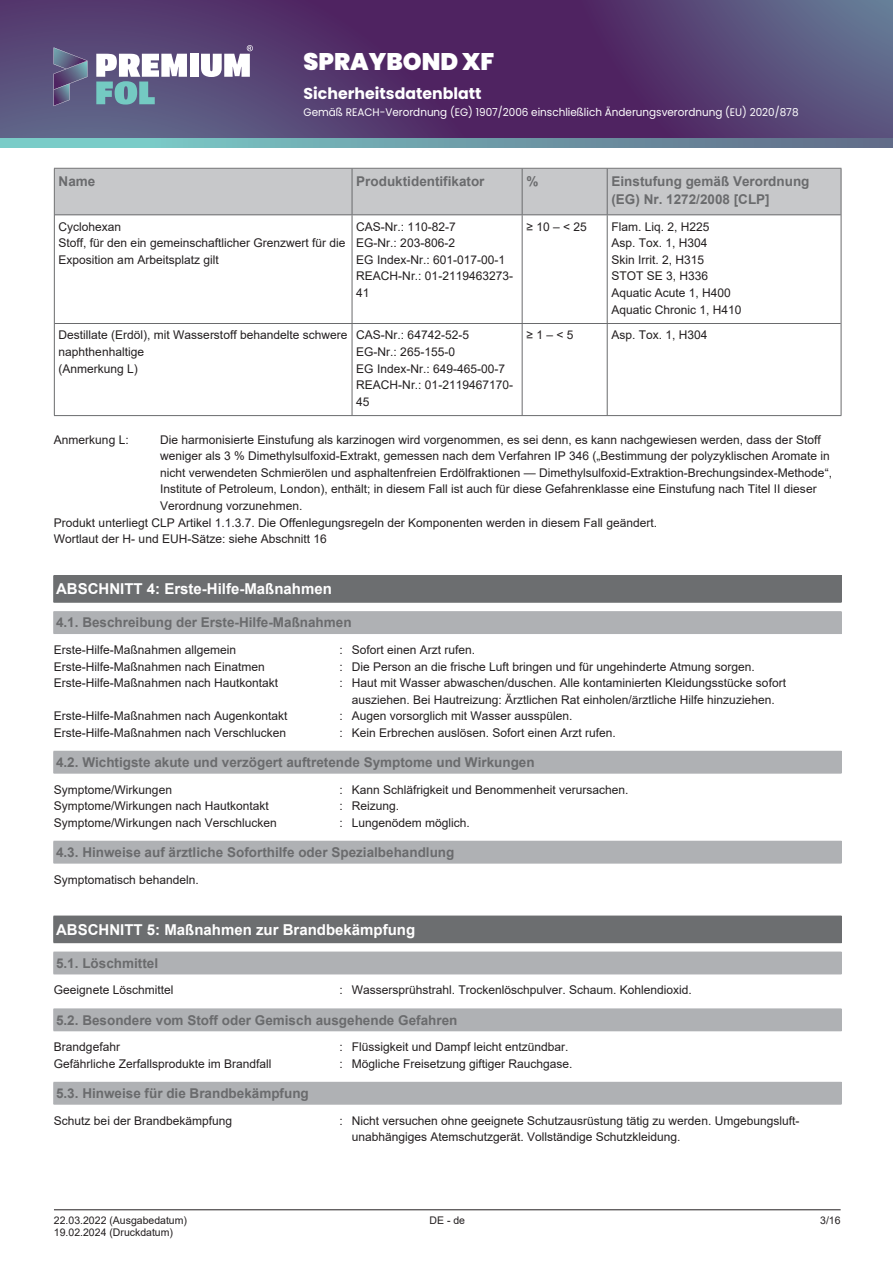
<style>
.page{position:relative;width:893px;height:1263px;background:#fff}
.page>*{position:absolute;margin:0;border:0;box-sizing:border-box;transform-origin:0 0}
.t1{font:900 24px "Poppins";color:#fff}
.t2{font:700 15.75px "Poppins";color:#fff}
.t3{font:700 15px "Arial";color:#fff}
.t4{font:700 13.5px/18.6px "Arial";color:#6a6b6d}
.t5{font:12px/16.5px "Arial";color:#231f20}
.t6{font:10.95px "Poppins";color:#fff;scale:.95 1}
.t7{font:10.5px/12px "Arial";color:#231f20}
</style>
<div class="page">
<hr style="left:54px;top:1209px;width:787px;height:1px;background:#231f20">
<div style="left:55px;top:169px;width:297px;height:45px;background:#c7c8ca"></div>
<div style="left:352px;top:169px;width:170px;height:45px;background:#c7c8ca"></div>
<div style="left:522px;top:169px;width:85px;height:45px;background:#c7c8ca"></div>
<div style="left:608px;top:169px;width:233px;height:45px;background:#c7c8ca"></div>
<hr style="left:54px;top:169px;width:1px;height:246px;background:#6a6b6d">
<hr style="left:352px;top:169px;width:1px;height:45px;background:#6a6b6d">
<hr style="left:352px;top:215px;width:1px;height:108px;background:#6a6b6d">
<hr style="left:352px;top:324px;width:1px;height:91px;background:#6a6b6d">
<hr style="left:522px;top:169px;width:1px;height:45px;background:#6a6b6d">
<hr style="left:522px;top:215px;width:1px;height:108px;background:#6a6b6d">
<hr style="left:522px;top:324px;width:1px;height:91px;background:#6a6b6d">
<hr style="left:607px;top:169px;width:1px;height:45px;background:#6a6b6d">
<hr style="left:607px;top:215px;width:1px;height:108px;background:#6a6b6d">
<hr style="left:607px;top:324px;width:1px;height:91px;background:#6a6b6d">
<hr style="left:841px;top:169px;width:1px;height:246px;background:#6a6b6d">
<hr style="left:54px;top:168px;width:787px;height:1px;background:#6a6b6d">
<hr style="left:55px;top:214px;width:786px;height:1px;background:#6a6b6d">
<hr style="left:55px;top:323px;width:786px;height:1px;background:#6a6b6d">
<hr style="left:54px;top:415px;width:787px;height:1px;background:#6a6b6d">
<div style="left:54px;top:576px;width:787px;height:26px;background:#6c6e70"></div>
<svg style="left:53px;top:576px;width:1px;height:26px"></svg>
<svg style="left:841px;top:576px;width:1px;height:26px"></svg>
<hr style="left:54px;top:575px;width:787px;height:1px;background:#6c6e70">
<hr style="left:54px;top:602px;width:787px;height:1px;background:#6c6e70">
<div style="left:54px;top:612px;width:787px;height:21px;background:#afb1b4"></div>
<svg style="left:53px;top:612px;width:1px;height:21px"></svg>
<svg style="left:841px;top:612px;width:1px;height:21px"></svg>
<hr style="left:54px;top:611px;width:787px;height:1px;background:#afb1b4">
<hr style="left:54px;top:633px;width:787px;height:1px;background:#afb1b4">
<div style="left:54px;top:751px;width:787px;height:22px;background:#afb1b4"></div>
<svg style="left:53px;top:751px;width:1px;height:22px"></svg>
<svg style="left:841px;top:751px;width:1px;height:22px"></svg>
<hr style="left:54px;top:773px;width:787px;height:1px;background:#afb1b4">
<div style="left:54px;top:841px;width:787px;height:22px;background:#afb1b4"></div>
<svg style="left:53px;top:841px;width:1px;height:22px"></svg>
<svg style="left:841px;top:841px;width:1px;height:22px"></svg>
<hr style="left:54px;top:863px;width:787px;height:1px;background:#afb1b4">
<div style="left:54px;top:916px;width:787px;height:26px;background:#6c6e70"></div>
<svg style="left:53px;top:916px;width:1px;height:26px"></svg>
<svg style="left:841px;top:916px;width:1px;height:26px"></svg>
<hr style="left:54px;top:942px;width:787px;height:1px;background:#6c6e70">
<div style="left:54px;top:952px;width:787px;height:22px;background:#afb1b4"></div>
<svg style="left:53px;top:952px;width:1px;height:22px"></svg>
<svg style="left:841px;top:952px;width:1px;height:22px"></svg>
<hr style="left:54px;top:974px;width:787px;height:1px;background:#afb1b4">
<div style="left:54px;top:1009px;width:787px;height:21px;background:#afb1b4"></div>
<svg style="left:53px;top:1009px;width:1px;height:21px"></svg>
<svg style="left:841px;top:1009px;width:1px;height:21px"></svg>
<hr style="left:54px;top:1030px;width:787px;height:1px;background:#afb1b4">
<div style="left:54px;top:1082px;width:787px;height:22px;background:#afb1b4"></div>
<svg style="left:53px;top:1082px;width:1px;height:22px"></svg>
<svg style="left:841px;top:1082px;width:1px;height:22px"></svg>
<hr style="left:54px;top:1104px;width:787px;height:1px;background:#afb1b4">
<svg style="left:0;top:0;width:545px;height:139px;background:#543a6f"></svg>
<svg style="left:545px;top:0;width:348px;height:139px;background:#564173"></svg>
<svg style="left:0;top:139px;width:893px;height:8px;background:#6fa0ab"></svg>
<div style="left:190px;top:54px;width:8px;height:23px;background:#fff"></div>
<svg style="left:96px;top:54px;width:91px;height:51px"></svg>
<svg style="left:201px;top:45px;width:52px;height:32px"></svg>
<svg style="left:54px;top:47px;width:33px;height:59px;background:#616185"></svg>
<h1 class="t1" style="left:304px;top:48px;width:192px">SPRAYBOND XF</h1>
<h2 class="t2" style="left:304px;top:85px;width:179px">Sicherheitsdatenblatt</h2>
<p class="t6" style="left:304px;top:106px;width:522px">Gemäß REACH-Verordnung (EG) 1907/2006 einschließlich Änderungsverordnung (EU) 2020/878</p>
<p class="t4" style="left:59px;top:172px;width:38px">Name</p>
<p class="t4" style="left:356px;top:172px;width:130px">Produktidentifikator</p>
<p class="t4" style="left:526px;top:172px;width:14px">%</p>
<p class="t4" style="left:611px;top:172px;width:200px">Einstufung gemäß Verordnung (EG) Nr. 1272/2008 [CLP]</p>
<p class="t5" style="left:59px;top:218px;width:288px">Cyclohexan<br>Stoff, für den ein gemeinschaftlicher Grenzwert für die<br>Exposition am Arbeitsplatz gilt</p>
<p class="t5" style="left:356px;top:218px;width:158px">CAS-Nr.: 110-82-7<br>EG-Nr.: 203-806-2<br>EG Index-Nr.: 601-017-00-1<br>REACH-Nr.: 01-2119463273-<br>41</p>
<p class="t5" style="left:526px;top:218px;width:62px">≥10–&lt;25</p>
<p class="t5" style="left:611px;top:218px;width:132px">Flam. Liq. 2, H225<br>Asp. Tox. 1, H304<br>Skin Irrit. 2, H315<br>STOT SE 3, H336<br>Aquatic Acute 1, H400<br>Aquatic Chronic 1, H410</p>
<p class="t5" style="left:59px;top:327px;width:290px">Destillate (Erdöl), mit Wasserstoff behandelte schwere naphthenhaltige<br>(Anmerkung L)</p>
<p class="t5" style="left:356px;top:327px;width:158px">CAS-Nr.: 64742-52-5<br>EG-Nr.: 265-155-0<br>EG Index-Nr.: 649-465-00-7<br>REACH-Nr.: 01-2119467170-<br>45</p>
<p class="t5" style="left:526px;top:327px;width:48px">≥1–&lt;5</p>
<p class="t5" style="left:611px;top:327px;width:98px">Asp. Tox. 1, H304</p>
<p class="t5" style="left:54px;top:431px;width:76px">Anmerkung L:</p>
<p class="t5" style="left:160px;top:431px;width:662px">Die harmonisierte Einstufung als karzinogen wird vorgenommen, es sei denn, es kann nachgewiesen werden, dass der Stoff</p>
<p class="t5" style="left:160px;top:448px;width:671px">weniger als 3 % Dimethylsulfoxid-Extrakt, gemessen nach dem Verfahren IP 346 („Bestimmung der polyzyklischen Aromate in</p>
<p class="t5" style="left:160px;top:464px;width:673px">nicht verwendeten Schmierölen und asphaltenfreien Erdölfraktionen — Dimethylsulfoxid-Extraktion-Brechungsindex-Methode“,</p>
<p class="t5" style="left:160px;top:481px;width:658px">Institute of Petroleum, London), enthält; in diesem Fall ist auch für diese Gefahrenklasse eine Einstufung nach Titel II dieser</p>
<p class="t5" style="left:160px;top:497px;width:144px">Verordnung vorzunehmen.</p>
<p class="t5" style="left:54px;top:514px;width:605px">Produkt unterliegt CLP Artikel 1.1.3.7. Die Offenlegungsregeln der Komponenten werden in diesem Fall geändert.</p>
<p class="t5" style="left:54px;top:531px;width:274px">Wortlaut der H- und EUH-Sätze: siehe Abschnitt 16</p>
<p class="t3" style="left:56px;top:578px;width:277px">ABSCHNITT 4: Erste-Hilfe-Maßnahmen</p>
<p class="t4" style="left:56px;top:614px;width:297px">4.1. Beschreibung der Erste-Hilfe-Maßnahmen</p>
<p class="t5" style="left:54px;top:641px;width:184px">Erste-Hilfe-Maßnahmen allgemein</p>
<p class="t5" style="left:339px;top:641px;width:137px">: Sofort einen Arzt rufen.</p>
<p class="t5" style="left:54px;top:658px;width:212px">Erste-Hilfe-Maßnahmen nach Einatmen</p>
<p class="t5" style="left:339px;top:658px;width:417px">: Die Person an die frische Luft bringen und für ungehinderte Atmung sorgen.</p>
<p class="t5" style="left:54px;top:674px;width:226px">Erste-Hilfe-Maßnahmen nach Hautkontakt</p>
<p class="t5" style="left:339px;top:674px;width:448px;text-align:center">: Haut mit Wasser abwaschen/duschen. Alle kontaminierten Kleidungsstücke sofort ausziehen. Bei Hautreizung: Ärztlichen Rat einholen/ärztliche Hilfe hinzuziehen.</p>
<p class="t5" style="left:54px;top:708px;width:235px">Erste-Hilfe-Maßnahmen nach Augenkontakt</p>
<p class="t5" style="left:339px;top:708px;width:235px">: Augen vorsorglich mit Wasser ausspülen.</p>
<p class="t5" style="left:54px;top:724px;width:234px">Erste-Hilfe-Maßnahmen nach Verschlucken</p>
<p class="t5" style="left:339px;top:724px;width:278px">: Kein Erbrechen auslösen. Sofort einen Arzt rufen.</p>
<p class="t4" style="left:56px;top:753px;width:480px">4.2. Wichtigste akute und verzögert auftretende Symptome und Wirkungen</p>
<p class="t5" style="left:54px;top:781px;width:120px">Symptome/Wirkungen</p>
<p class="t5" style="left:339px;top:781px;width:291px">: Kann Schläfrigkeit und Benommenheit verursachen.</p>
<p class="t5" style="left:54px;top:798px;width:216px">Symptome/Wirkungen nach Hautkontakt</p>
<p class="t5" style="left:339px;top:798px;width:61px">: Reizung.</p>
<p class="t5" style="left:54px;top:814px;width:224px">Symptome/Wirkungen nach Verschlucken</p>
<p class="t5" style="left:339px;top:814px;width:132px">: Lungenödem möglich.</p>
<p class="t4" style="left:56px;top:843px;width:400px">4.3. Hinweise auf ärztliche Soforthilfe oder Spezialbehandlung</p>
<p class="t5" style="left:54px;top:871px;width:146px">Symptomatisch behandeln.</p>
<p class="t3" style="left:56px;top:919px;width:361px">ABSCHNITT 5: Maßnahmen zur Brandbekämpfung</p>
<p class="t4" style="left:56px;top:954px;width:104px">5.1. Löschmittel</p>
<p class="t5" style="left:54px;top:982px;width:121px">Geeignete Löschmittel</p>
<p class="t5" style="left:339px;top:982px;width:354px">: Wassersprühstrahl. Trockenlöschpulver. Schaum. Kohlendioxid.</p>
<p class="t4" style="left:56px;top:1011px;width:403px">5.2. Besondere vom Stoff oder Gemisch ausgehende Gefahren</p>
<p class="t5" style="left:54px;top:1039px;width:68px">Brandgefahr</p>
<p class="t5" style="left:339px;top:1039px;width:231px">: Flüssigkeit und Dampf leicht entzündbar.</p>
<p class="t5" style="left:54px;top:1055px;width:219px">Gefährliche Zerfallsprodukte im Brandfall</p>
<p class="t5" style="left:339px;top:1055px;width:235px">: Mögliche Freisetzung giftiger Rauchgase.</p>
<p class="t4" style="left:56px;top:1084px;width:254px">5.3. Hinweise für die Brandbekämpfung</p>
<p class="t5" style="left:54px;top:1112px;width:180px">Schutz bei der Brandbekämpfung</p>
<p class="t5" style="left:352px;top:1112px;width:449px;text-indent:-12px">: Nicht versuchen ohne geeignete Schutzausrüstung tätig zu werden. Umgebungsluft&shy;unabhängiges Atemschutzgerät. Vollständige Schutzkleidung.</p>
<p class="t7" style="left:54px;top:1214px;width:135px">22.03.2022 (Ausgabedatum)<br>19.02.2024 (Druckdatum)</p>
<p class="t7" style="left:429px;top:1214px;width:37px">DE - de</p>
<p class="t7" style="left:820px;top:1214px;width:22px">3/16</p>
</div>
